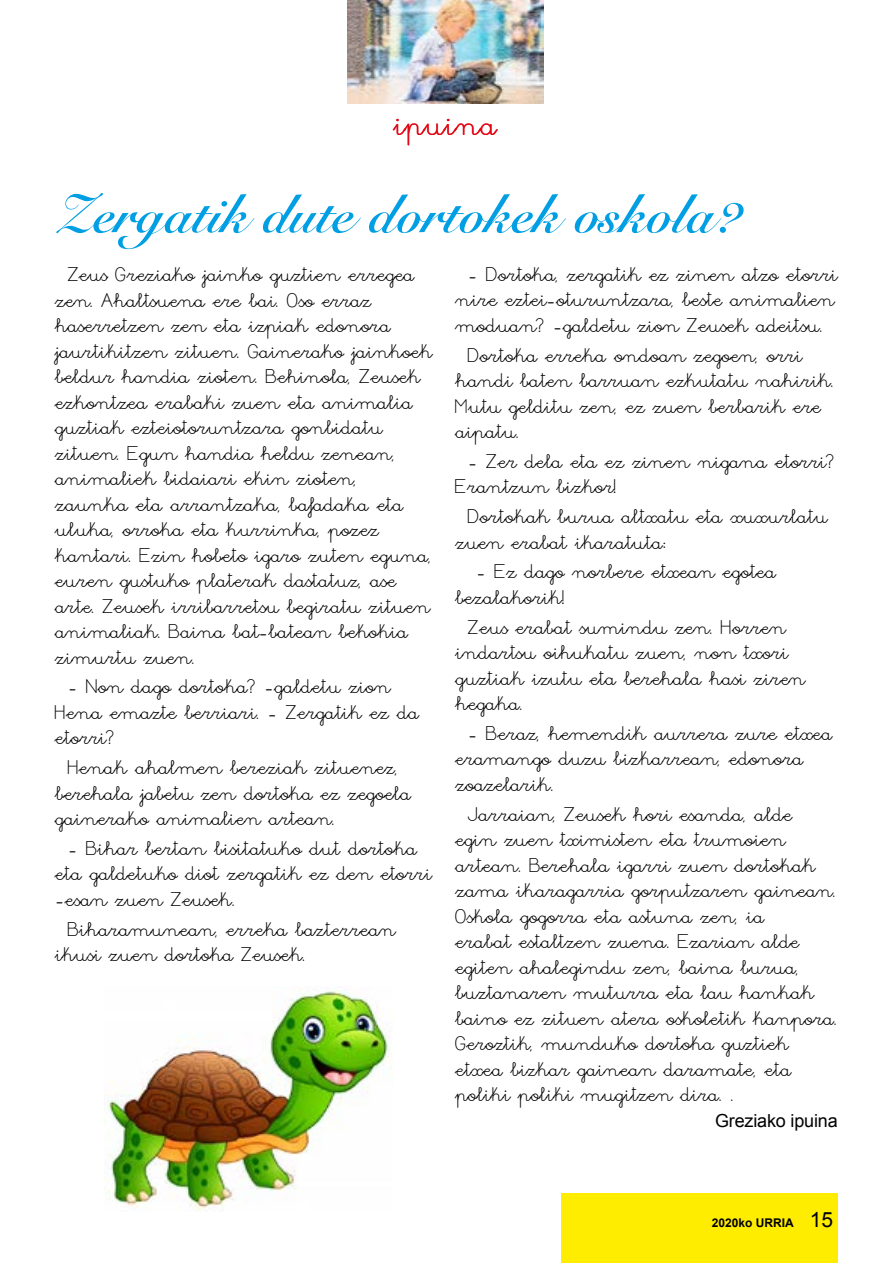
<style>
.page{position:relative;width:893px;height:1263px;background:#fff}
.page>*{position:absolute;margin:0;border:0;box-sizing:border-box;transform-origin:0 0}
.t1{font:700 54.3px "Snell Roundhand";color:#009fe3}
.t2{font:36.9px "Edelfontmed";color:#e30613}
.t3{font:24px/25.5px "Edelfontmed";letter-spacing:-.01em;color:#000}
.t4{font:18px "Arial";letter-spacing:-.01em;color:#000}
.t5{font:700 12px "Arial";color:#000}
.s1{font-weight:400;font-size:21px}
</style>
<div class="page">
<div style="left:561px;top:1193px;width:277px;height:70px;background:#ffed00"></div>
<img style="left:348px;top:0;width:195px;height:103px">
<img style="left:105px;top:986px;width:287px;height:225px">
<h2 class="t2" style="left:394px;top:109px;width:105px">ipuina</h2>
<h1 class="t1" style="left:55px;top:167px;width:688px">Zergatik dute dortokek oskola?</h1>
<p class="t3" style="left:55px;top:263px;width:379px;text-indent:13px">Zeus Greziako jainko guztien erregea zen. Ahaltsuena ere bai. Oso erraz haserretzen zen eta izpiak edonora jaurtikitzen zituen. Gainerako jainkoek beldur handia zioten. Behinola, Zeusek ezkontzea erabaki zuen eta animalia guztiak ezteiotoruntzara gonbidatu zituen. Egun handia heldu zenean, animaliek bidaiari ekin zioten, zaunka eta arrantzaka, bafadaka eta uluka, orroka eta kurrinka, pozez kantari. Ezin hobeto igaro zuten eguna, euren gustuko platerak dastatuz, ase arte. Zeusek irribarretsu begiratu zituen animaliak. Baina bat-batean bekokia zimurtu zuen.</p>
<p class="t3" style="left:55px;top:675px;width:365px;text-indent:13px">- Non dago dortoka? -galdetu zion<br>Hena emazte berriari. - Zergatik ez da etorri?</p>
<p class="t3" style="left:55px;top:756px;width:357px;text-indent:13px">Henak ahalmen bereziak zituenez, berehala jabetu zen dortoka ez zegoela gainerako animalien artean.</p>
<p class="t3" style="left:55px;top:837px;width:378px;text-indent:13px">- Bihar bertan bisitatuko dut dortoka eta galdetuko diot zergatik ez den etorri -esan zuen Zeusek.</p>
<p class="t3" style="left:55px;top:918px;width:342px;text-indent:13px">Biharamunean, erreka bazterrean ikusi zuen dortoka Zeusek.</p>
<p class="t3" style="left:455px;top:263px;width:384px;text-indent:13px">- Dortoka, zergatik ez zinen atzo etorri nire eztei-oturuntzara, beste animalien moduan? -galdetu zion Zeusek adeitsu.</p>
<p class="t3" style="left:455px;top:344px;width:380px;text-indent:13px">Dortoka erreka ondoan zegoen, orri handi baten barruan ezkutatu nahirik.<br>Mutu gelditu zen, ez zuen berbarik ere aipatu.</p>
<p class="t3" style="left:455px;top:450px;width:381px;text-indent:13px">- Zer dela eta ez zinen nigana etorri?<br>Erantzun bizkor!</p>
<p class="t3" style="left:455px;top:505px;width:374px;text-indent:13px">Dortokak burua altxatu eta xuxurlatu zuen erabat ikaratuta:</p>
<p class="t3" style="left:455px;top:560px;width:322px;text-indent:21px">- Ez dago norbere etxean egotea bezalakorik!</p>
<p class="t3" style="left:455px;top:616px;width:351px;text-indent:13px">Zeus erabat sumindu zen. Horren indartsu oihukatu zuen, non txori guztiak izutu eta berehala hasi ziren hegaka.</p>
<p class="t3" style="left:455px;top:722px;width:378px;text-indent:13px">- Beraz, hemendik aurrera zure etxea eramango duzu bizkarrean, edonora zoazelarik.</p>
<p class="t3" style="left:455px;top:803px;width:383px;text-indent:13px">Jarraian, Zeusek hori esanda, alde egin zuen tximisten eta trumoien artean. Berehala igarri zuen dortokak zama ikaragarria gorputzaren gainean.<br>Oskola gogorra eta astuna zen, ia<br>erabat estaltzen zuena. Ezarian alde egiten ahalegindu zen, baina burua, buztanaren muturra eta lau hankak baino ez zituen atera oskoletik kanpora.<br>Geroztik, munduko dortoka guztiek etxea bizkar gainean daramate, eta poliki poliki mugitzen dira. .</p>
<p class="t4" style="left:715px;top:1109px;width:124px">Greziako ipuina</p>
<p class="t5" style="left:712px;top:1215px;width:123px">2020ko URRIA <span class="s1">15</span></p>
</div>
